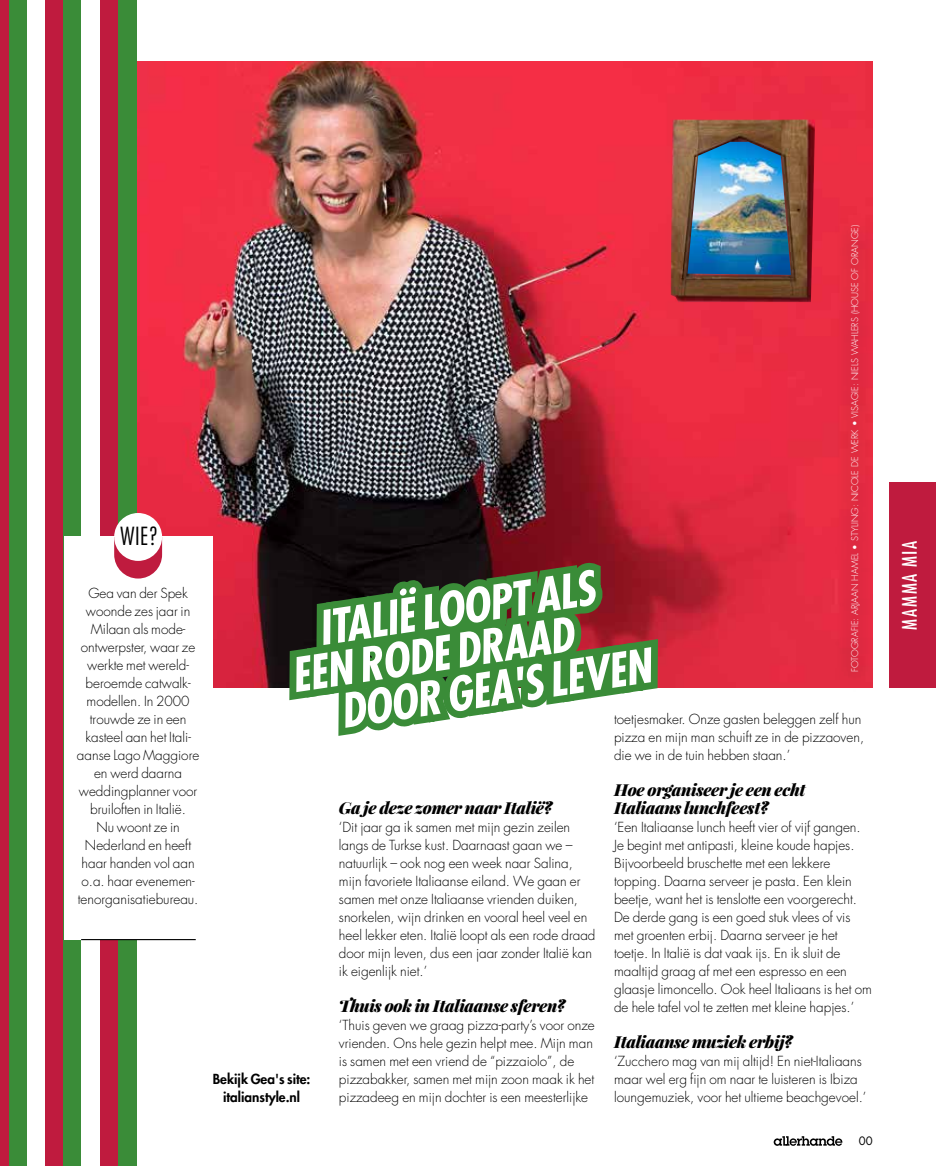
<style>
.page{position:relative;width:936px;height:1166px;background:#fff}
.page>*{position:absolute;margin:0;border:0;box-sizing:border-box;transform-origin:0 0}
.t1{font:italic 700 condensed 45.9px "Futura LT";color:#fff}
.t2{font:300 condensed 24.3px "Futura LT";color:#000}
.t3{font:condensed 19.5px "Futura LT";letter-spacing:.095em;color:#fff}
.t4{font:italic 900 16.5px/18px "Playfair Display";letter-spacing:-.02em;color:#000}
.t5{font:300 13.5px/18px "Futura LT";color:#000}
.t6{font:800 13.5px/18px "Futura LT";color:#000;text-align:center}
.t7{font:11.25px "Futura LT";color:#000}
.t8{font:300 9px "Futura LT";color:#fff}
</style>
<div class="page">
<img style="left:136px;top:61px;width:736px;height:626px">
<div style="left:0;top:0;width:10px;height:1165px;background:#bf1b3e"></div>
<div style="left:10px;top:0;width:18px;height:1165px;background:#3a8c38"></div>
<div style="left:46px;top:0;width:18px;height:1165px;background:#bf1b3e"></div>
<div style="left:64px;top:0;width:18px;height:1165px;background:#3a8c38"></div>
<div style="left:100px;top:0;width:18px;height:1165px;background:#bf1b3e"></div>
<div style="left:118px;top:0;width:18px;height:1165px;background:#3a8c38"></div>
<img style="left:670px;top:119px;width:145px;height:183px">
<img style="left:687px;top:142px;width:103px;height:133px">
<div style="left:833px;top:213px;width:43px;height:479px;background:#e42b41"></div>
<div style="left:64px;top:536px;width:148px;height:403px;background:#fff"></div>
<hr style="left:81px;top:938px;width:115px;height:1px;background:#000">
<svg style="left:114px;top:541px;width:48px;height:37px"></svg>
<div style="left:114px;top:513px;width:48px;height:47px;background:#fff;border-radius:50%"></div>
<svg style="left:280px;top:554px;width:385px;height:182px;background:#5d7c4d"></svg>
<svg style="left:773px;top:1136px;width:69px;height:9px"></svg>
<div style="left:889px;top:482px;width:46px;height:205px;background:#bf1b3e"></div>
<h2 class="t2" style="left:120px;top:521px;width:40px">WIE?</h2>
<p class="t5" style="left:77px;top:584px;width:124px;text-align:center">Gea van der Spek woonde zes jaar in<br>Milaan als mode&shy;ontwerpster, waar ze werkte met wereld&shy;beroemde catwalk&shy;modellen. In 2000 trouwde ze in een kasteel aan het Itali&shy;aanse Lago Maggiore en werd daarna weddingplanner voor bruiloften in Italië.<br>Nu woont ze in<br>Nederland en heeft haar handen vol aan o.a. haar evenemen&shy;tenorganisatiebureau.</p>
<p class="t8" style="left:849px;top:672px;width:448px;rotate:-90deg">FOTOGRAFIE: ARJAAN HAMEL • STYLING: NICOLE DE WERK • VISAGIE: NIELS WAHLERS (HOUSE OF ORANGE)</p>
<h1 class="t1" style="left:314px;top:599px;width:280px;rotate:-8deg">ITALIË LOOPT ALS</h1>
<h1 class="t1" style="left:287px;top:646px;width:286px;rotate:-8deg">EEN RODE DRAAD</h1>
<h1 class="t1" style="left:336px;top:681px;width:315px;rotate:-8deg">DOOR GEA'S LEVEN</h1>
<p class="t5" style="left:614px;top:710px;width:251px">toetjesmaker. Onze gasten beleggen zelf hun pizza en mijn man schuift ze in de pizzaoven, die we in de tuin hebben staan.’</p>
<p class="t4" style="left:614px;top:780px;width:193px">Hoe organiseer je een echt<br>Italiaans lunchfeest?</p>
<p class="t5" style="left:614px;top:818px;width:259px">‘Een Italiaanse lunch heeft vier of vijf gangen.<br>Je begint met antipasti, kleine koude hapjes.<br>Bijvoorbeeld bruschette met een lekkere topping. Daarna serveer je pasta. Een klein beetje, want het is tenslotte een voorgerecht.<br>De derde gang is een goed stuk vlees of vis met groenten erbij. Daarna serveer je het toetje. In Italië is dat vaak ijs. En ik sluit de maaltijd graag af met een espresso en een glaasje limoncello. Ook heel Italiaans is het om de hele tafel vol te zetten met kleine hapjes.’</p>
<p class="t4" style="left:614px;top:1032px;width:180px">Italiaanse muziek erbij?</p>
<p class="t5" style="left:614px;top:1052px;width:254px">‘Zucchero mag van mij altijd! En niet-Italiaans maar wel erg fijn om naar te luisteren is Ibiza loungemuziek, voor het ultieme beachgevoel.’</p>
<p class="t4" style="left:339px;top:798px;width:215px">Ga je deze zomer naar Italië?</p>
<p class="t5" style="left:339px;top:818px;width:258px">‘Dit jaar ga ik samen met mijn gezin zeilen langs de Turkse kust. Daarnaast gaan we – natuurlijk – ook nog een week naar Salina, mijn favoriete Italiaanse eiland. We gaan er samen met onze Italiaanse vrienden duiken, snorkelen, wijn drinken en vooral heel veel en heel lekker eten. Italië loopt als een rode draad door mijn leven, dus een jaar zonder Italië kan ik eigenlijk niet.’</p>
<p class="t4" style="left:339px;top:996px;width:228px">Thuis ook in Italiaanse sferen?</p>
<p class="t5" style="left:339px;top:1016px;width:257px">‘Thuis geven we graag pizza-party’s voor onze vrienden. Ons hele gezin helpt mee. Mijn man is samen met een vriend de “pizzaiolo”, de pizzabakker, samen met mijn zoon maak ik het pizzadeeg en mijn dochter is een meesterlijke</p>
<p class="t6" style="left:213px;top:1069px;width:99px">Bekijk Gea's site: italianstyle.nl</p>
<p class="t7" style="left:858px;top:1133px;width:15px">00</p>
<h3 class="t3" style="left:897px;top:629px;width:91px;rotate:-90deg">MAMMA MIA</h3>
</div>
